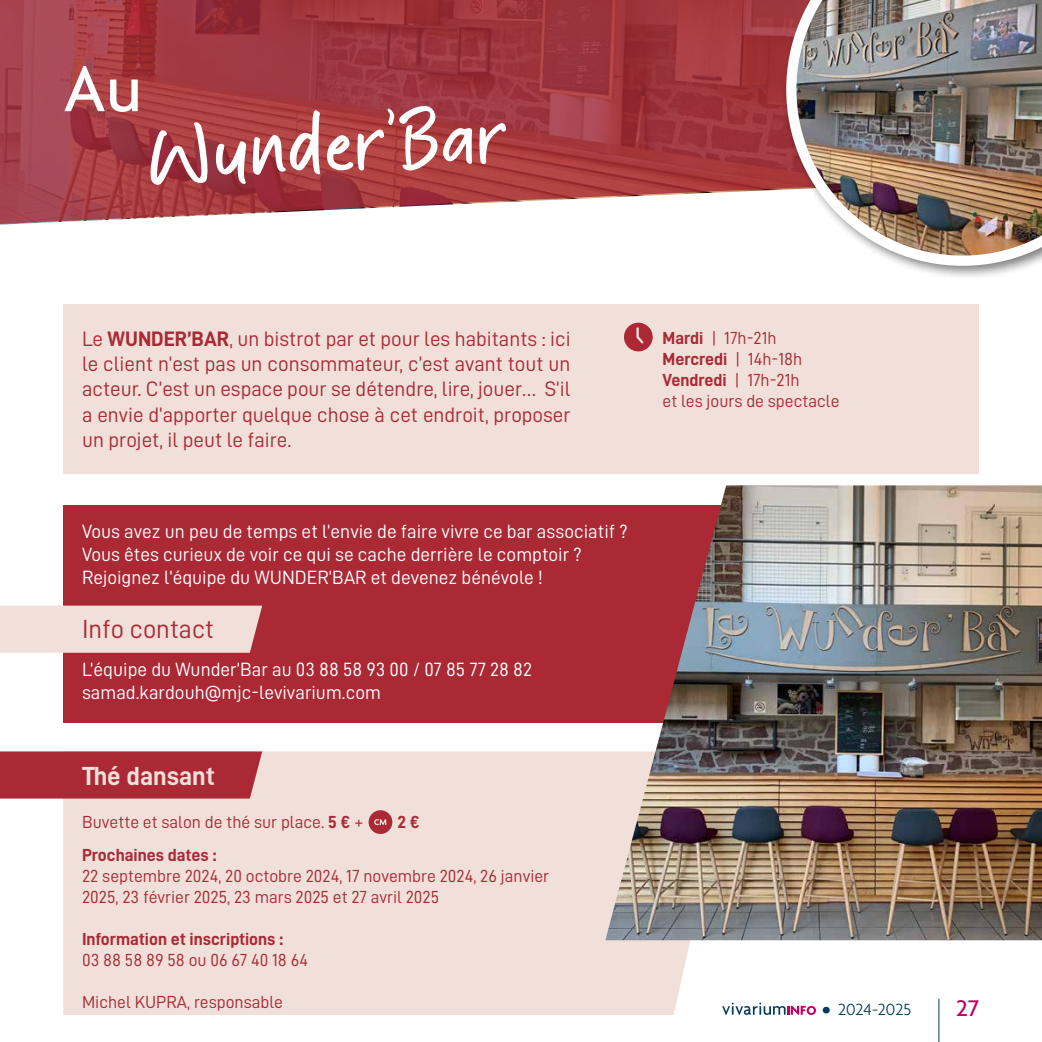
<style>
.page{position:relative;width:1042px;height:1042px;background:#fff}
.page>*{position:absolute;margin:0;border:0;box-sizing:border-box;transform-origin:0 0}
.t1{font:82.6px "Wildstripe";color:#fff}
.t2{font:500 69.83px "Agenda";color:#fff}
.t3{font:26.25px "D DIN";color:#aa2934}
.t4{font:26.25px "D DIN Bold";color:#f1dfd9}
.t5{font:500 24.5px "Agenda";color:#c2005f}
.t6{font:21px/25.2px "D DIN";color:#aa2934;text-align:justify}
.t7{font:19.25px/23.1px "D DIN";color:#fff}
.t8{font:17.5px/21px "D DIN";color:#aa2934}
.t9{font:17.5px/21px "D DIN Bold";color:#aa2934}
.t10{font:300 17.5px "Agenda";color:#003b5a}
.s1{font-family:"D DIN Bold"}
.s2{font-family:"D DIN"}
.s3{font-weight:900}
</style>
<div class="page">
<hr style="left:938px;top:999px;width:1px;height:43px;background:#003b5a">
<svg style="left:733px;top:1002px;width:83px;height:13px"></svg>
<div style="left:63px;top:751px;width:670px;height:264px;background:#f1dfd9"></div>
<svg style="left:0;top:0;width:781px;height:224px;background:#aa484f"></svg>
<div style="left:781px;top:0;width:261px;height:281px;background:#000;opacity:.5"></div>
<img style="left:786px;top:0;width:256px;height:266px">
<div style="left:63px;top:304px;width:916px;height:169px;background:#f1dfd9"></div>
<svg style="left:624px;top:323px;width:29px;height:28px"></svg>
<div style="left:63px;top:505px;width:916px;height:218px;background:#aa2934"></div>
<div style="left:0;top:605px;width:262px;height:48px;background:#f1dfd9"></div>
<img style="left:605px;top:485px;width:437px;height:455px">
<div style="left:0;top:751px;width:262px;height:47px;background:#aa2934"></div>
<svg style="left:369px;top:810px;width:23px;height:24px"></svg>
<h2 class="t2" style="left:63px;top:46px;width:80px">Au</h2>
<h1 class="t1" style="left:144px;top:99px;width:360px;rotate:-3deg">Wunder’Bar</h1>
<p class="t6" style="left:82px;top:326px;width:490px">Le <span class="s1">WUNDER’BAR</span>, un bistrot par et pour les habitants : ici le client n’est pas un consommateur, c’est avant tout un acteur. C’est un espace pour se détendre, lire, jouer… S’il a envie d’apporter quelque chose à cet endroit, proposer un projet, il peut le faire.</p>
<p class="t8" style="left:662px;top:327px;width:116px"><span class="s1">Mardi</span> | 17h-21h</p>
<p class="t9" style="left:662px;top:348px;width:141px">Mercredi <span class="s2">| 14h-18h<br></span>Vendredi <span class="s2">| 17h-21h</span></p>
<p class="t8" style="left:662px;top:390px;width:178px">et les jours de spectacle</p>
<p class="t7" style="left:82px;top:519px;width:547px">Vous avez un peu de temps et l’envie de faire vivre ce bar associatif ?<br>Vous êtes curieux de voir ce qui se cache derrière le comptoir ?<br>Rejoignez l’équipe du WUNDER’BAR et devenez bénévole !</p>
<h3 class="t3" style="left:82px;top:614px;width:134px">Info contact</h3>
<p class="t7" style="left:82px;top:658px;width:451px">L’équipe du Wunder’Bar au 03 88 58 93 00 / 07 85 77 28 82 samad.kardouh@mjc-levivarium.com</p>
<h3 class="t4" style="left:82px;top:761px;width:134px">Thé dansant</h3>
<p class="t8" style="left:82px;top:811px;width:283px">Buvette et salon de thé sur place. <span class="s1">5 €</span> +</p>
<p class="t9" style="left:397px;top:811px;width:24px">2 €</p>
<p class="t9" style="left:82px;top:844px;width:136px">Prochaines dates :</p>
<p class="t8" style="left:82px;top:865px;width:469px">22 septembre 2024, 20 octobre 2024, 17 novembre 2024, 26 janvier<br>2025, 23 février 2025, 23 mars 2025 et 27 avril 2025</p>
<p class="t9" style="left:82px;top:928px;width:203px">Information et inscriptions :</p>
<p class="t8" style="left:82px;top:949px;width:227px">03 88 58 89 58 ou 06 67 40 18 64</p>
<p class="t8" style="left:82px;top:991px;width:202px">Michel KUPRA, responsable</p>
<p class="t10" style="left:822px;top:999px;width:90px"><span class="s3">•</span> 2024-2025</p>
<p class="t5" style="left:956px;top:992px;width:25px">27</p>
</div>
